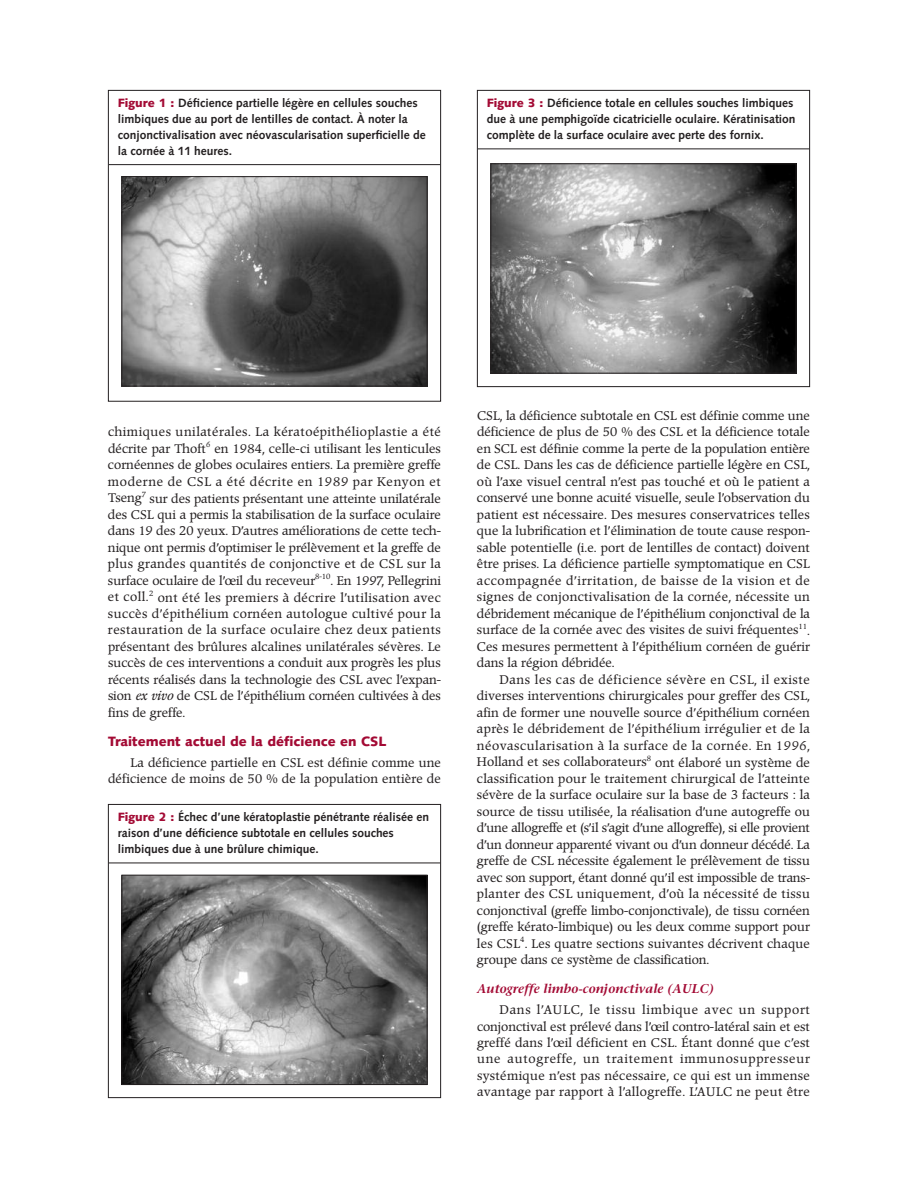
<style>
.page{position:relative;width:918px;height:1188px;background:#fff}
.page>*{position:absolute;margin:0;border:0;box-sizing:border-box;transform-origin:0 0}
.t1{font:900 13.5px "Syntax";color:#a30a34}
.t2{font:italic 600 12.75px "Stone Serif";color:#a30a34}
.t3{font:12.3px/16.5px "Poppl Pontifex BE";letter-spacing:.005em;color:#231f20;text-align:justify}
.t4{font:700 12px/15.8px "Syntax";color:#231f20}
.s1{font-weight:900;color:#a30a34}
.s2{font-style:italic}
</style>
<div class="page">
<div style="left:108px;top:90px;width:333px;height:312px;border:1px solid #231f20"></div>
<hr style="left:109px;top:164px;width:331px;height:1px;background:#231f20">
<img style="left:124px;top:178px;width:302px;height:206px">
<div style="left:122px;top:176px;width:306px;height:210px;border:1px solid #231f20"></div>
<div style="left:108px;top:804px;width:333px;height:294px;border:1px solid #231f20"></div>
<hr style="left:109px;top:863px;width:331px;height:1px;background:#231f20">
<img style="left:124px;top:877px;width:302px;height:206px">
<div style="left:122px;top:875px;width:306px;height:210px;border:1px solid #231f20"></div>
<div style="left:477px;top:90px;width:333px;height:297px;border:1px solid #231f20"></div>
<hr style="left:478px;top:148px;width:331px;height:1px;background:#231f20">
<img style="left:492px;top:165px;width:302px;height:207px">
<div style="left:490px;top:163px;width:306px;height:211px;border:1px solid #231f20"></div>
<p class="t4" style="left:118px;top:96px;width:310px"><span class="s1">Figure 1 :</span> Déficience partielle légère en cellules souches limbiques due au port de lentilles de contact. À noter la conjonctivalisation avec néovascularisation superficielle de la cornée à 11 heures.</p>
<p class="t4" style="left:487px;top:96px;width:310px"><span class="s1">Figure 3 :</span> Déficience totale en cellules souches limbiques due à une pemphigoïde cicatricielle oculaire. Kératinisation complète de la surface oculaire avec perte des fornix.</p>
<p class="t3" style="left:108px;top:425px;width:335px">chimiques unilatérales. La kératoépithélioplastie a été décrite par Thoft<sup>6</sup> en 1984, celle-ci utilisant les lenticules cornéennes de globes oculaires entiers. La première greffe moderne de CSL a été décrite en 1989 par Kenyon et Tseng<sup>7</sup> sur des patients présentant une atteinte unilatérale des CSL qui a permis la stabilisation de la surface oculaire dans 19 des 20 yeux. D’autres améliorations de cette tech&shy;nique ont permis d’optimiser le prélèvement et la greffe de plus grandes quantités de conjonctive et de CSL sur la surface oculaire de l’œil du receveur<sup>8-10</sup>. En 1997, Pellegrini et coll.<sup>2</sup> ont été les premiers à décrire l’utilisation avec succès d’épithélium cornéen autologue cultivé pour la restauration de la surface oculaire chez deux patients présentant des brûlures alcalines unilatérales sévères. Le succès de ces interventions a conduit aux progrès les plus récents réalisés dans la technologie des CSL avec l’expan&shy;sion <span class="s2">ex vivo</span> de CSL de l’épithélium cornéen cultivées à des fins de greffe.</p>
<p class="t1" style="left:108px;top:735px;width:280px">Traitement actuel de la déficience en CSL</p>
<p class="t3" style="left:108px;top:755px;width:335px;text-align:right">La déficience partielle en CSL est définie comme une déficience de moins de 50 % de la population entière de</p>
<p class="t4" style="left:118px;top:810px;width:313px"><span class="s1">Figure 2 :</span> Échec d’une kératoplastie pénétrante réalisée en raison d’une déficience subtotale en cellules souches limbiques due à une brûlure chimique.</p>
<p class="t3" style="left:477px;top:409px;width:335px">CSL, la déficience subtotale en CSL est définie comme une déficience de plus de 50 % des CSL et la déficience totale en SCL est définie comme la perte de la population entière de CSL. Dans les cas de déficience partielle légère en CSL, où l’axe visuel central n’est pas touché et où le patient a conservé une bonne acuité visuelle, seule l’observation du patient est nécessaire. Des mesures conservatrices telles que la lubrification et l’élimination de toute cause respon&shy;sable potentielle (i.e. port de lentilles de contact) doivent être prises. La déficience partielle symptomatique en CSL accompagnée d’irritation, de baisse de la vision et de signes de conjonctivalisation de la cornée, nécessite un débridement mécanique de l’épithélium conjonctival de la surface de la cornée avec des visites de suivi fréquentes<sup>11</sup>.<br>Ces mesures permettent à l’épithélium cornéen de guérir dans la région débridée.</p>
<p class="t3" style="left:477px;top:673px;width:335px;text-indent:23px">Dans les cas de déficience sévère en CSL, il existe diverses interventions chirurgicales pour greffer des CSL, afin de former une nouvelle source d’épithélium cornéen après le débridement de l’épithélium irrégulier et de la néovascularisation à la surface de la cornée. En 1996, Holland et ses collaborateurs<sup>8</sup> ont élaboré un système de classification pour le traitement chirurgical de l’atteinte sévère de la surface oculaire sur la base de 3 facteurs : la source de tissu utilisée, la réalisation d’une autogreffe ou d’une allogreffe et (s’il s’agit d’une allogreffe), si elle provient d’un donneur apparenté vivant ou d’un donneur décédé. La greffe de CSL nécessite également le prélèvement de tissu avec son support, étant donné qu’il est impossible de trans&shy;planter des CSL uniquement, d’où la nécessité de tissu conjonctival (greffe limbo-conjonctivale), de tissu cornéen (greffe kérato-limbique) ou les deux comme support pour les CSL<sup>4</sup>. Les quatre sections suivantes décrivent chaque groupe dans ce système de classification.</p>
<p class="t2" style="left:477px;top:984px;width:239px">Autogreffe limbo-conjonctivale (AULC)</p>
<p class="t3" style="left:477px;top:1003px;width:335px;text-indent:22px">Dans l’AULC, le tissu limbique avec un support conjonctival est prélevé dans l’œil contro-latéral sain et est greffé dans l’œil déficient en CSL. Étant donné que c’est une autogreffe, un traitement immunosuppresseur systémique n’est pas nécessaire, ce qui est un immense avantage par rapport à l’allogreffe. L’AULC ne peut être</p>
</div>
